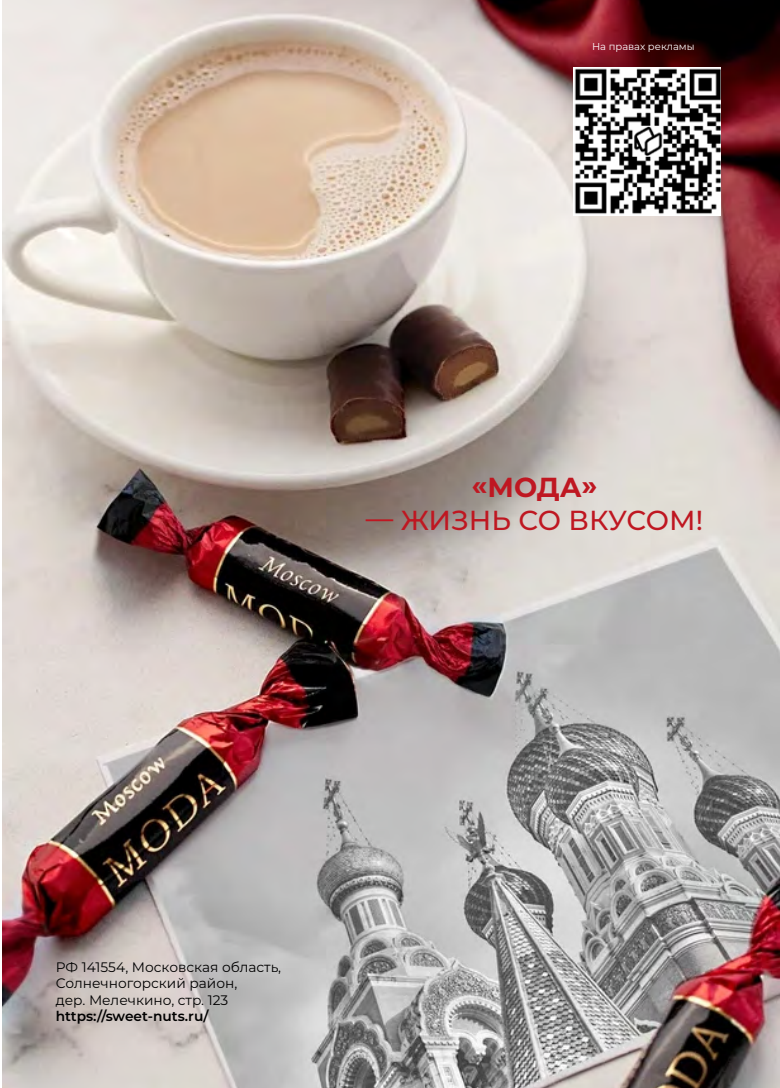
<style>
.page{position:relative;width:780px;height:1088px;background:#fff}
.page>*{position:absolute;margin:0;border:0;box-sizing:border-box;transform-origin:0 0}
.t1{font:500 27.5px "Montserrat";letter-spacing:-.005em;color:#bf1721}
.t2{font:700 27.5px "Montserrat";color:#bf1721}
.t3{font:13.75px/16.5px "Montserrat";color:#000}
.t4{font:600 13.75px "Montserrat";color:#000}
.t5{font:10px "Montserrat";color:#fff}
</style>
<div class="page">
<img style="left:3px;top:0;width:777px;height:1088px">
<img style="left:573px;top:67px;width:148px;height:148px">
<p class="t5" style="left:592px;top:40px;width:104px">На правах рекламы</p>
<h1 class="t2" style="left:471px;top:467px;width:128px">«МОДА»</h1>
<h1 class="t1" style="left:366px;top:501px;width:338px">— ЖИЗНЬ СО ВКУСОМ!</h1>
<p class="t3" style="left:56px;top:958px;width:227px">РФ 141554, Московская область,<br>Солнечногорский район,<br>дер. Мелечкино, стр. 123</p>
<p class="t4" style="left:56px;top:1006px;width:154px">https://sweet-nuts.ru/</p>
</div>
